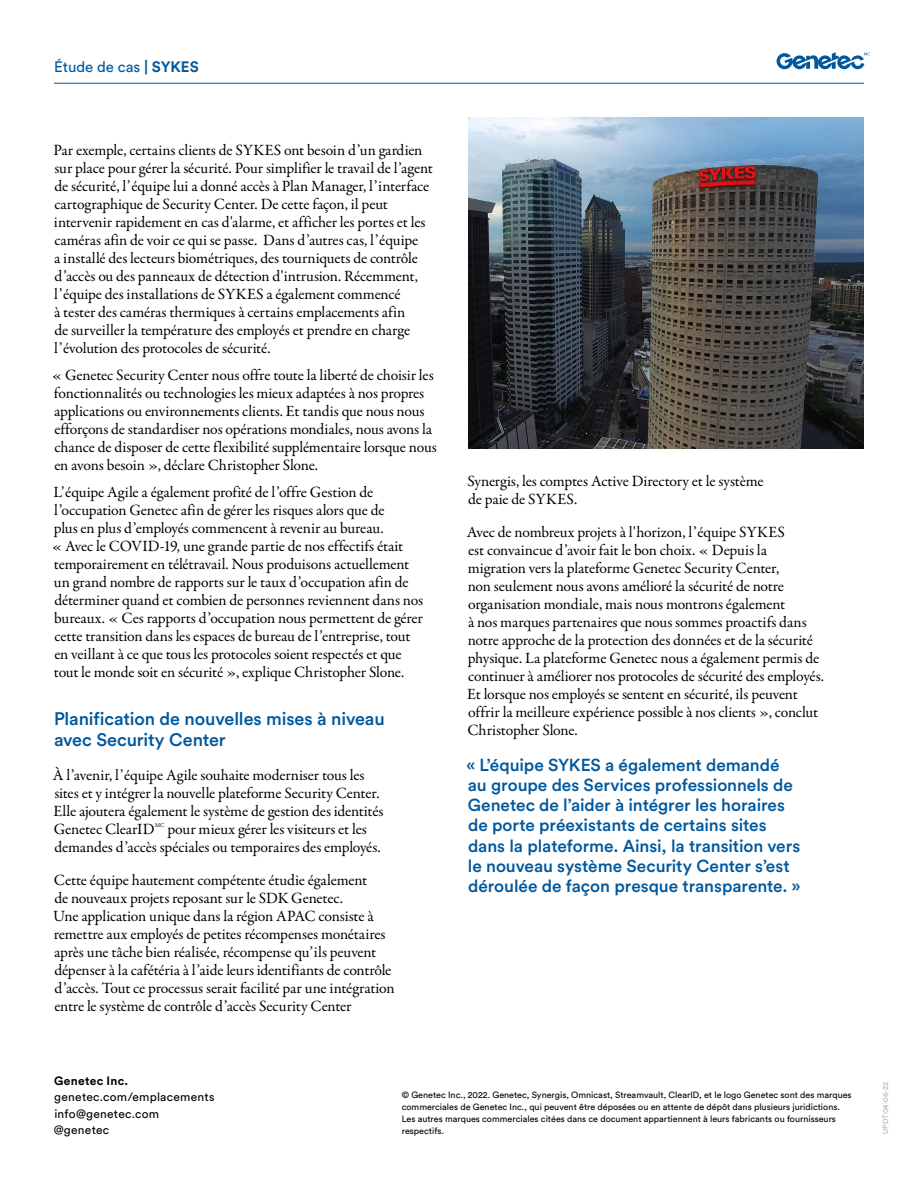
<style>
.page{position:relative;width:918px;height:1188px;background:#fff}
.page>*{position:absolute;margin:0;border:0;box-sizing:border-box;transform-origin:0 0}
.Subhead_1{font:500 18px/21px "Circular Pro";letter-spacing:-.005em;color:#00589d}
.t1{font:500 17.25px/20.2px "Circular Pro";letter-spacing:-.005em;color:#00589d}
.Body_Text{font:15.75px/18px "Garamond Premr Pro";letter-spacing:-.01em;color:#000}
.Document_Type{font:15px "Circular Pro";color:#00589d}
.Contact_Info_Text{font:12px/16.5px "Circular Pro";letter-spacing:.02em;color:#000}
.Contact_Info_Heading{font:700 12px "Circular Pro";letter-spacing:.025em;color:#000}
.Copyright{font:9px/12px "Circular Pro";color:#000}
.DOC_CODE{font:7.5px "Circular Pro";color:#adafb2}
.t2{font:6.15px "Garamond Premr Pro";color:#000}
.s1{font-weight:700}
</style>
<div class="page">
<img style="left:468px;top:117px;width:396px;height:332px">
<hr style="left:54px;top:83px;width:810px;height:1px;background:#00589d">
<svg style="left:777px;top:52px;width:93px;height:17px"></svg>
<p class="Document_Type" style="left:54px;top:57px;width:146px">Étude de cas <span class="s1">| SYKES</span></p>
<p class="Body_Text" style="left:53px;top:141px;width:381px">Par exemple, certains clients de SYKES ont besoin d’un gardien sur place pour gérer la sécurité. Pour simplifier le travail de l’agent de sécurité, l’équipe lui a donné accès à Plan Manager, l’interface cartographique de Security Center. De cette façon, il peut intervenir rapidement en cas d'alarme, et afficher les portes et les caméras afin de voir ce qui se passe. Dans d’autres cas, l’équipe<br>a installé des lecteurs biométriques, des tourniquets de contrôle d’accès ou des panneaux de détection d'intrusion. Récemment, l’équipe des installations de SYKES a également commencé<br>à tester des caméras thermiques à certains emplacements afin<br>de surveiller la température des employés et prendre en charge l’évolution des protocoles de sécurité.</p>
<p class="Body_Text" style="left:51px;top:366px;width:387px">« Genetec Security Center nous offre toute la liberté de choisir les fonctionnalités ou technologies les mieux adaptées à nos propres applications ou environnements clients. Et tandis que nous nous efforçons de standardiser nos opérations mondiales, nous avons la chance de disposer de cette flexibilité supplémentaire lorsque nous en avons besoin », déclare Christopher Slone.</p>
<p class="Body_Text" style="left:51px;top:483px;width:373px">L’équipe Agile a également profité de l’offre Gestion de l’occupation Genetec afin de gérer les risques alors que de<br>plus en plus d’employés commencent à revenir au bureau.<br>« Avec le COVID-19, une grande partie de nos effectifs était temporairement en télétravail. Nous produisons actuellement un grand nombre de rapports sur le taux d’occupation afin de déterminer quand et combien de personnes reviennent dans nos bureaux. « Ces rapports d’occupation nous permettent de gérer cette transition dans les espaces de bureau de l’entreprise, tout en veillant à ce que tous les protocoles soient respectés et que tout le monde soit en sécurité », explique Christopher Slone.</p>
<p class="Subhead_1" style="left:54px;top:707px;width:332px">Planification de nouvelles mises à niveau avec Security Center</p>
<p class="Body_Text" style="left:53px;top:766px;width:332px">À l’avenir, l’équipe Agile souhaite moderniser tous les sites et y intégrer la nouvelle plateforme Security Center.<br>Elle ajoutera également le système de gestion des identités Genetec ClearID</p>
<p class="Body_Text" style="left:54px;top:820px;width:328px;text-indent:113px">pour mieux gérer les visiteurs et les demandes d’accès spéciales ou temporaires des employés.</p>
<p class="Body_Text" style="left:53px;top:871px;width:343px">Cette équipe hautement compétente étudie également<br>de nouveaux projets reposant sur le SDK Genetec.<br>Une application unique dans la région APAC consiste à remettre aux employés de petites récompenses monétaires après une tâche bien réalisée, récompense qu’ils peuvent dépenser à la cafétéria à l’aide leurs identifiants de contrôle d’accès. Tout ce processus serait facilité par une intégration entre le système de contrôle d’accès Security Center</p>
<p class="t2" style="left:155px;top:822px;width:11px">MC</p>
<p class="Body_Text" style="left:468px;top:472px;width:298px">Synergis, les comptes Active Directory et le système de paie de SYKES.</p>
<p class="Body_Text" style="left:467px;top:523px;width:359px">Avec de nombreux projets à l'horizon, l’équipe SYKES<br>est convaincue d’avoir fait le bon choix. « Depuis la migration vers la plateforme Genetec Security Center,<br>non seulement nous avons amélioré la sécurité de notre organisation mondiale, mais nous montrons également<br>à nos marques partenaires que nous sommes proactifs dans notre approche de la protection des données et de la sécurité physique. La plateforme Genetec nous a également permis de continuer à améliorer nos protocoles de sécurité des employés.<br>Et lorsque nos employés se sentent en sécurité, ils peuvent offrir la meilleure expérience possible à nos clients », conclut Christopher Slone.</p>
<p class="t1" style="left:467px;top:754px;width:336px">« L’équipe SYKES a également demandé au groupe des Services professionnels de Genetec de l’aider à intégrer les horaires de porte préexistants de certains sites dans la plateforme. Ainsi, la transition vers le nouveau système Security Center s’est déroulée de façon presque transparente. »</p>
<p class="Contact_Info_Heading" style="left:54px;top:1072px;width:76px">Genetec Inc.</p>
<p class="Contact_Info_Text" style="left:54px;top:1088px;width:162px">genetec.com/emplacements info@genetec.com</p>
<p class="Contact_Info_Text" style="left:54px;top:1121px;width:57px">@genetec</p>
<p class="Copyright" style="left:402px;top:1088px;width:451px">© Genetec Inc., 2022. Genetec, Synergis, Omnicast, Streamvault, ClearID, et le logo Genetec sont des marques commerciales de Genetec Inc., qui peuvent être déposées ou en attente de dépôt dans plusieurs juridictions.<br>Les autres marques commerciales citées dans ce document appartiennent à leurs fabricants ou fournisseurs respectifs.</p>
<p class="DOC_CODE" style="left:881px;top:1134px;width:54px;rotate:-90deg">UPDT:04-06-22</p>
</div>
